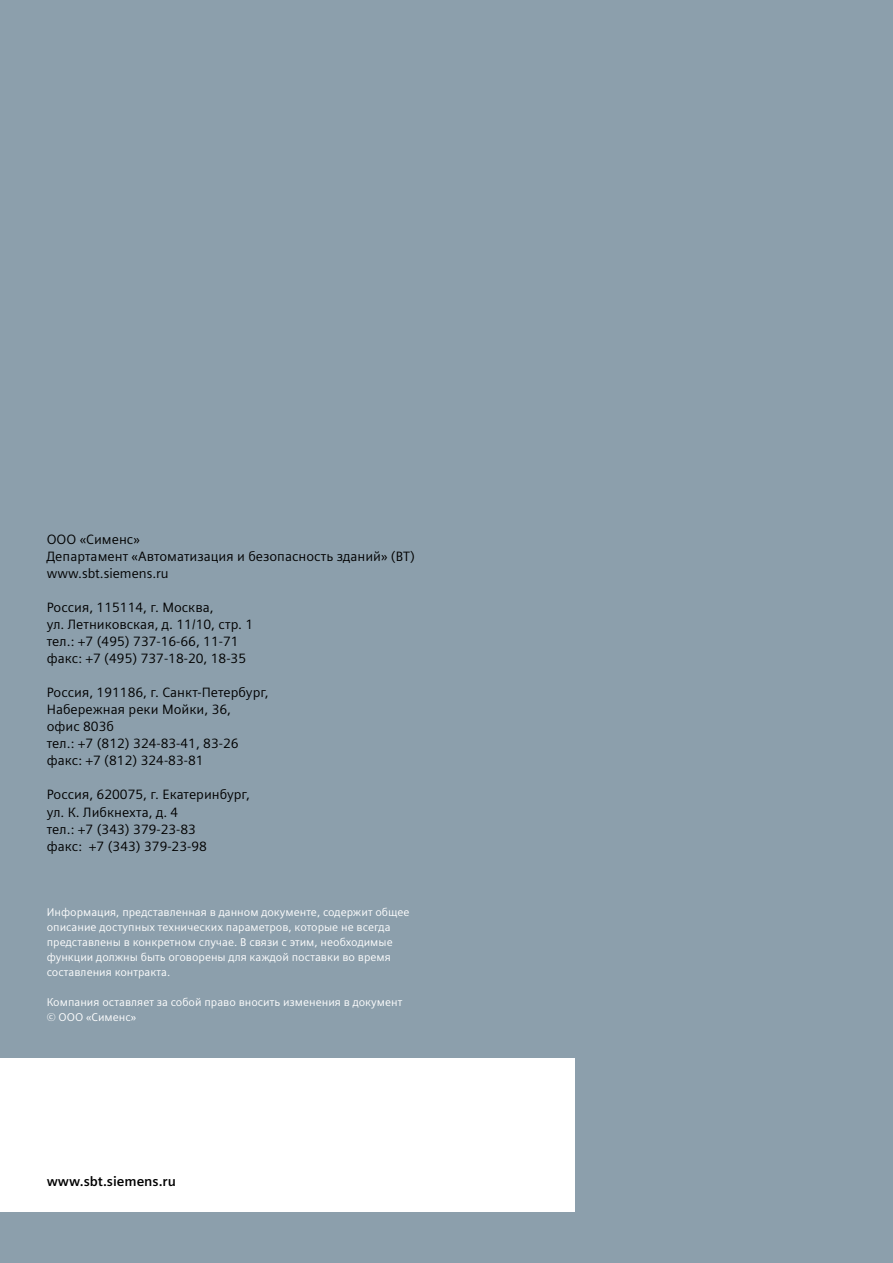
<style>
.page{position:relative;width:893px;height:1263px;background:#8c9fac}
.page>*{position:absolute;margin:0;border:0;box-sizing:border-box;transform-origin:0 0}
.t1{font:13.5px/17px "Siemens Sans OT";color:#000}
.t2{font:700 13.5px "Siemens Sans OT";color:#000}
.t3{font:11.25px/14.9px "Siemens Sans OT";color:#fff}
</style>
<div class="page">
<div style="left:0;top:1059px;width:574px;height:153px;background:#fff"></div>
<p class="t1" style="left:47px;top:531px;width:370px">ООО «Сименс»<br>Департамент «Автоматизация и безопасность зданий» (BT) www.sbt.siemens.ru</p>
<p class="t1" style="left:47px;top:599px;width:208px">Россия, 115114, г. Москва,<br>ул. Летниковская, д. 11/10, стр. 1 тел.: +7 (495) 737-16-66, 11-71 факс: +7 (495) 737-18-20, 18-35</p>
<p class="t1" style="left:47px;top:684px;width:224px">Россия, 191186, г. Санкт-Петербург,<br>Набережная реки Мойки, 36,<br>офис 803б<br>тел.: +7 (812) 324-83-41, 83-26 факс: +7 (812) 324-83-81</p>
<p class="t1" style="left:47px;top:786px;width:205px">Россия, 620075, г. Екатеринбург, ул. К. Либкнехта, д. 4<br>тел.: +7 (343) 379-23-83<br>факс: +7 (343) 379-23-98</p>
<p class="t3" style="left:47px;top:905px;width:364px">Информация, представленная в данном документе, содержит общее описание доступных технических параметров, которые не всегда представлены в конкретном случае. В связи с этим, необходимые функции должны быть оговорены для каждой поставки во время составления контракта.</p>
<p class="t3" style="left:47px;top:994px;width:357px">Компания оставляет за собой право вносить изменения в документ © ООО «Сименс»</p>
<p class="t2" style="left:47px;top:1174px;width:131px">www.sbt.siemens.ru</p>
</div>
